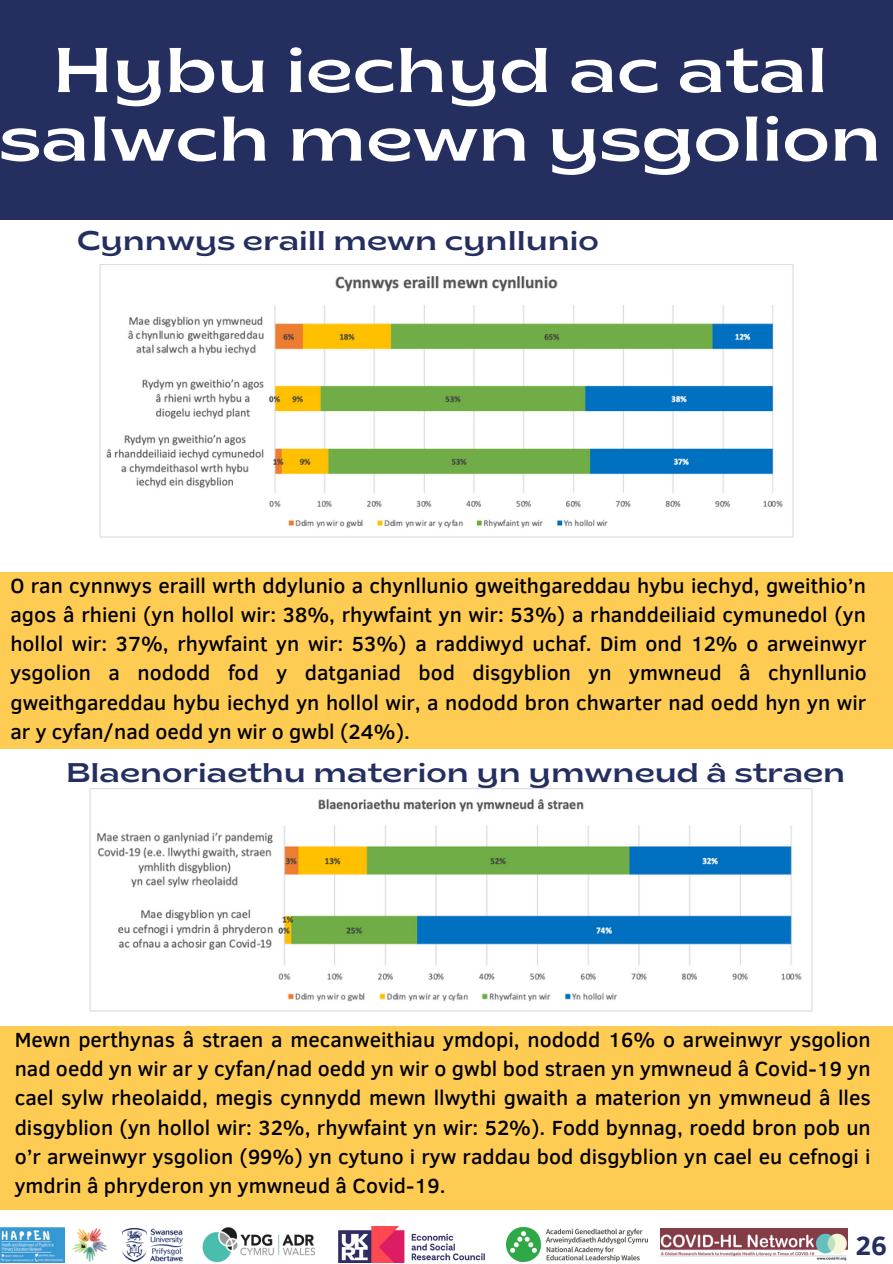
<style>
.page{position:relative;width:893px;height:1264px;background:#fff}
.page>*{position:absolute;margin:0;border:0;box-sizing:border-box;transform-origin:0 0}
.t1{font:semi-expanded 63px/68.6px "Brice";color:#fff;text-align:center}
.t2{font:semi-expanded 27px "Brice";color:#242f60}
.t3{font:700 27px "Clear Sans";color:#242f60}
.t4{font:500 21px/29.2px "Clear Sans";color:#000;text-align:justify}
</style>
<div class="page">
<div style="left:0;top:572px;width:892px;height:176px;background:#ffcc53"></div>
<div style="left:0;top:1026px;width:892px;height:183px;background:#ffcc53"></div>
<div style="left:0;top:0;width:892px;height:219px;background:#242f60"></div>
<img style="left:100px;top:264px;width:693px;height:273px">
<img style="left:89px;top:788px;width:723px;height:223px">
<img style="left:506px;top:1227px;width:141px;height:34px">
<img style="left:660px;top:1228px;width:187px;height:33px">
<img style="left:0;top:1227px;width:64px;height:35px">
<img style="left:72px;top:1228px;width:35px;height:34px">
<img style="left:202px;top:1227px;width:114px;height:35px">
<img style="left:338px;top:1226px;width:146px;height:36px">
<img style="left:122px;top:1228px;width:61px;height:33px">
<h1 class="t1" style="left:-1px;top:42px;width:883px">Hybu iechyd ac atal salwch mewn ysgolion</h1>
<p class="t2" style="left:77px;top:229px;width:523px">Cynnwys eraill mewn cynllunio</p>
<p class="t4" style="left:10px;top:569px;width:858px">O ran cynnwys eraill wrth ddylunio a chynllunio gweithgareddau hybu iechyd, gweithio’n agos â rhieni (yn hollol wir: 38%, rhywfaint yn wir: 53%) a rhanddeiliaid cymunedol (yn hollol wir: 37%, rhywfaint yn wir: 53%) a raddiwyd uchaf. Dim ond 12% o arweinwyr ysgolion a nododd fod y datganiad bod disgyblion yn ymwneud â chynllunio gweithgareddau hybu iechyd yn hollol wir, a nododd bron chwarter nad oedd hyn yn wir ar y cyfan/nad oedd yn wir o gwbl (24%).</p>
<p class="t2" style="left:66px;top:762px;width:780px">Blaenoriaethu materion yn ymwneud â straen</p>
<p class="t4" style="left:15px;top:1023px;width:857px">Mewn perthynas â straen a mecanweithiau ymdopi, nododd 16% o arweinwyr ysgolion nad oedd yn wir ar y cyfan/nad oedd yn wir o gwbl bod straen yn ymwneud â Covid-19 yn cael sylw rheolaidd, megis cynnydd mewn llwythi gwaith a materion yn ymwneud â lles disgyblion (yn hollol wir: 32%, rhywfaint yn wir: 52%). Fodd bynnag, roedd bron pob un o’r arweinwyr ysgolion (99%) yn cytuno i ryw raddau bod disgyblion yn cael eu cefnogi i ymdrin â phryderon yn ymwneud â Covid-19.</p>
<p class="t3" style="left:855px;top:1225px;width:33px">26</p>
</div>
